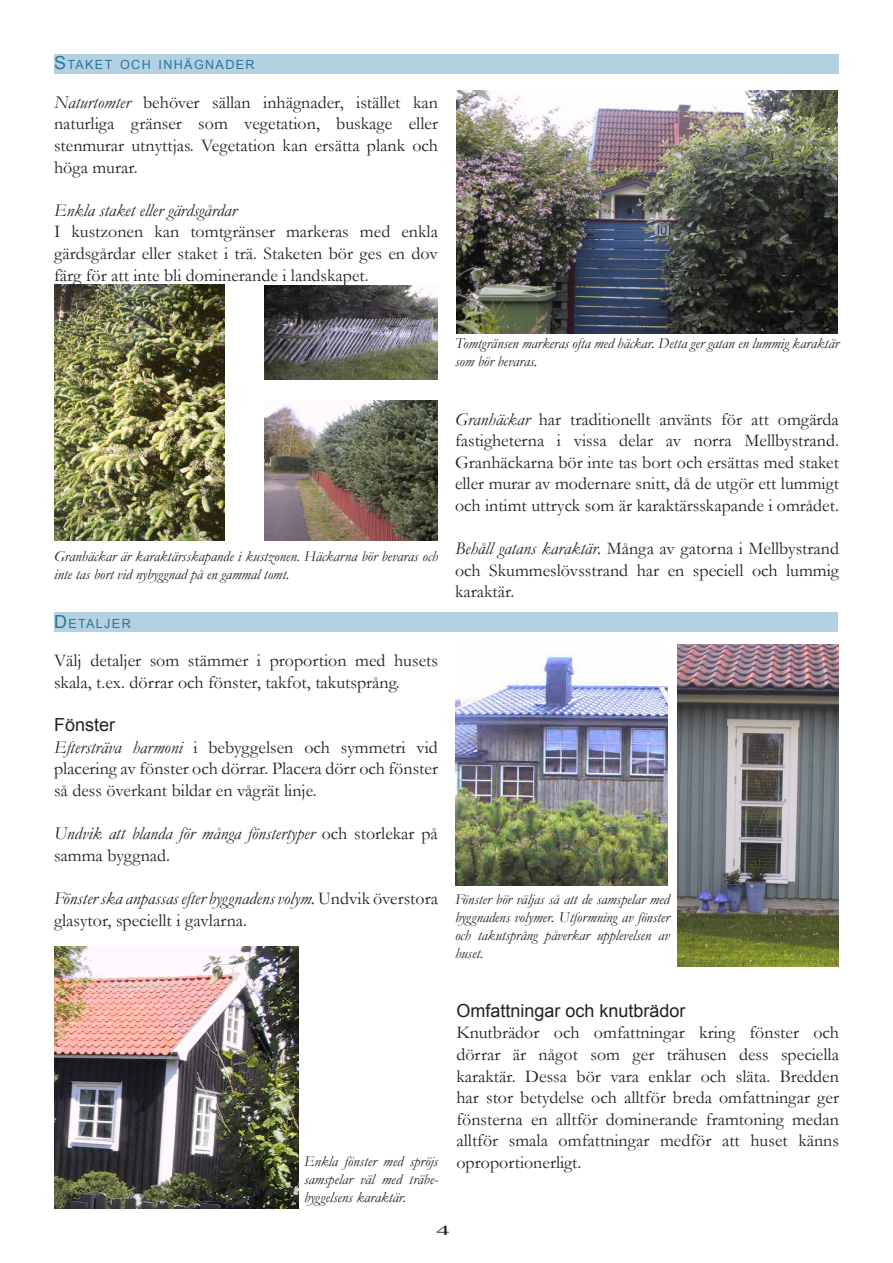
<style>
.page{position:relative;width:893px;height:1263px;background:#fff}
.page>*{position:absolute;margin:0;border:0;box-sizing:border-box;transform-origin:0 0}
.t1{font:18px/21.6px "Garamond";color:#231f20;text-align:justify}
.t2{font:italic 18px/21.6px "Garamond";color:#231f20}
.t3{font:18px "Arial";color:#231f20}
.t4{font:italic 15px/18px "Garamond";color:#231f20}
.t5{font:13.5px "Times New Roman";color:#231f20;scale:2 1}
.t6{font:12.6px "Arial";letter-spacing:.105em;color:#2a7598}
.s1{font-size:18px}
.s2{font-style:italic}
.s3{font-style:normal}
</style>
<div class="page">
<img style="left:54px;top:285px;width:170px;height:256px">
<div style="left:54px;top:54px;width:785px;height:20px;background:#b4d1e2"></div>
<img style="left:456px;top:90px;width:381px;height:243px">
<img style="left:677px;top:645px;width:162px;height:322px">
<div style="left:54px;top:612px;width:784px;height:20px;background:#b4d1e2"></div>
<img style="left:265px;top:401px;width:173px;height:139px">
<img style="left:265px;top:286px;width:173px;height:93px">
<img style="left:54px;top:946px;width:245px;height:263px">
<img style="left:455px;top:654px;width:212px;height:231px">
<p class="t6" style="left:54px;top:56px;width:202px"><span class="s1">S</span>TAKET OCH INHÄGNADER</p>
<p class="t1" style="left:54px;top:91px;width:385px"><span class="s2">Naturtomter</span> behöver sällan inhägnader, istället kan naturliga gränser som vegetation, buskage eller stenmurar utnyttjas. Vegetation kan ersätta plank och höga murar.</p>
<p class="t2" style="left:54px;top:199px;width:185px">Enkla staket eller gärdsgårdar</p>
<p class="t1" style="left:54px;top:220px;width:385px">I kustzonen kan tomtgränser markeras med enkla gärdsgårdar eller staket i trä. Staketen bör ges en dov färg för att inte bli dominerande i landskapet.</p>
<p class="t4" style="left:455px;top:334px;width:385px">Tomtgränsen markeras ofta med häckar. Detta ger gatan en lummig karaktär som bör bevaras.</p>
<p class="t4" style="left:54px;top:546px;width:385px">Granhäckar är karaktärsskapande i kustzonen. Häckarna bör bevaras och inte tas bort vid nybyggnad på en gammal tomt.</p>
<p class="t6" style="left:54px;top:616px;width:78px"><span class="s1">D</span>ETALJER</p>
<p class="t1" style="left:54px;top:649px;width:385px">Välj detaljer som stämmer i proportion med husets skala, t.ex. dörrar och fönster, takfot, takutsprång.</p>
<p class="t3" style="left:54px;top:713px;width:63px">Fönster</p>
<p class="t1" style="left:54px;top:736px;width:385px"><span class="s2">Eftersträva harmoni</span> i bebyggelsen och symmetri vid placering av fönster och dörrar. Placera dörr och fönster så dess överkant bildar en vågrät linje.</p>
<p class="t2" style="left:54px;top:822px;width:385px">Undvik att blanda för många fönstertyper <span class="s3">och storlekar på samma byggnad.</span></p>
<p class="t1" style="left:54px;top:887px;width:385px"><span class="s2">Fönster ska anpassas efter byggnadens volym.</span> Undvik överstora glasytor, speciellt i gavlarna.</p>
<p class="t1" style="left:455px;top:408px;width:385px"><span class="s2">Granhäckar</span> har traditionellt använts för att omgärda fastigheterna i vissa delar av norra Mellbystrand.<br>Granhäckarna bör inte tas bort och ersättas med staket eller murar av modernare snitt, då de utgör ett lummigt och intimt uttryck som är karaktärsskapande i området.</p>
<p class="t1" style="left:455px;top:537px;width:385px"><span class="s2">Behåll gatans karaktär.</span> Många av gatorna i Mellbystrand och Skummeslövsstrand har en speciell och lummig karaktär.</p>
<p class="t4" style="left:455px;top:889px;width:216px;text-align:justify">Fönster bör väljas så att de samspelar med byggnadens volymer. Utformning av fönster och takutsprång påverkar upplevelsen av huset.</p>
<p class="t3" style="left:456px;top:998px;width:231px">Omfattningar och knutbrädor</p>
<p class="t1" style="left:456px;top:1021px;width:384px">Knutbrädor och omfattningar kring fönster och dörrar är något som ger trähusen dess speciella karaktär. Dessa bör vara enklar och släta. Bredden har stor betydelse och alltför breda omfattningar ger fönsterna en alltför dominerande framtoning medan alltför smala omfattningar medför att huset känns oproportionerligt.</p>
<p class="t4" style="left:304px;top:1151px;width:136px;text-align:justify">Enkla fönster med spröjs samspelar väl med träbe&shy;byggelsens karaktär.</p>
<p class="t5" style="left:437px;top:1221px;width:8px">4</p>
</div>
